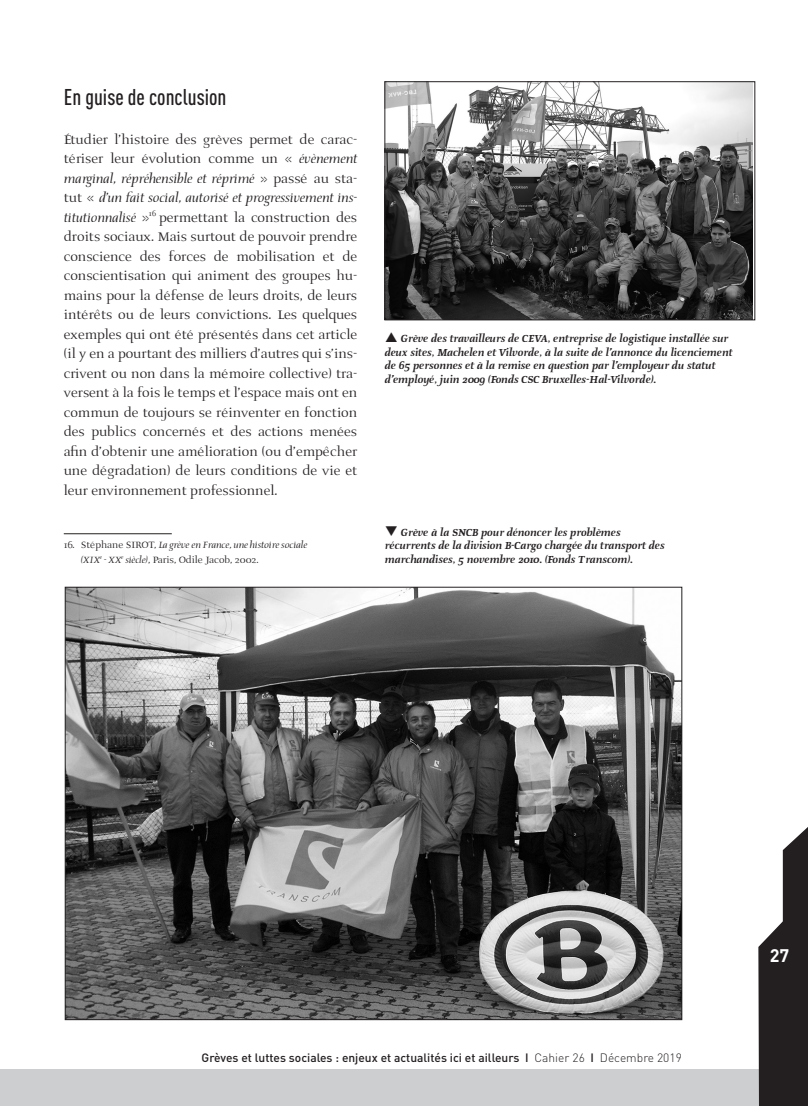
<style>
.page{position:relative;width:808px;height:1106px;background:#fff}
.page>*{position:absolute;margin:0;border:0;box-sizing:border-box;transform-origin:0 0}
.titre_2{font:500 22.5px "DIN Cond";color:#231f20}
.t1{font:700 18px "DIN";color:#fff}
.a-_txt_courant_ss_re{font:16.5px/19.5px "AI Prospera II";color:#231f20;text-align:justify}
.Note_de_bas_de_page{font:italic 700 13.5px/13.5px "AI Prospera II";color:#231f20}
.Note_de_bas_de_page-2{font:italic 12px/14.4px "AI Prospera II";color:#231f20}
.t2{font:500 12px "DIN";color:#231f20}
.s1{font-style:italic}
.s2{font-style:normal}
.s3{font-weight:300}
</style>
<div class="page">
<div style="left:0;top:1069px;width:808px;height:37px;background:#cdced0"></div>
<svg style="left:758px;top:827px;width:50px;height:279px"></svg>
<hr style="left:64px;top:533px;width:108px;height:1px;background:#231f20">
<img style="left:387px;top:83px;width:366px;height:235px">
<div style="left:385px;top:81px;width:370px;height:239px;border:1px solid #231f20"></div>
<img style="left:67px;top:589px;width:613px;height:428px">
<p class="titre_2" style="left:64px;top:83px;width:164px">En guise de conclusion</p>
<p class="a-_txt_courant_ss_re" style="left:64px;top:130px;width:295px">Étudier l’histoire des grèves permet de carac&shy;tériser leur évolution comme un « <span class="s1">évènement marginal, répréhensible et réprimé</span> » passé au sta&shy;tut « <span class="s1">d’un fait social, autorisé et progressivement ins&shy;titutionnalisé</span> »<sup>16</sup> permettant la construction des droits sociaux. Mais surtout de pouvoir prendre conscience des forces de mobilisation et de conscientisation qui animent des groupes hu&shy;mains pour la défense de leurs droits, de leurs intérêts ou de leurs convictions. Les quelques exemples qui ont été présentés dans cet article (il y en a pourtant des milliers d’autres qui s’ins&shy;crivent ou non dans la mémoire collective) tra&shy;versent à la fois le temps et l’espace mais ont en commun de toujours se réinventer en fonction des publics concernés et des actions menées afin d’obtenir une amélioration (ou d’empêcher une dégradation) de leurs conditions de vie et leur environnement professionnel.</p>
<p class="Note_de_bas_de_page-2" style="left:81px;top:537px;width:228px;text-indent:-17px"><span class="s2">16. Stéphane SIROT,</span> La grève en France, une histoire sociale (XIX<sup>e</sup> - XX<sup>e</sup> siècle)<span class="s2">, Paris, Odile Jacob, 2002.</span></p>
<p class="Note_de_bas_de_page" style="left:385px;top:331px;width:349px;text-indent:16px">Grève des travailleurs de CEVA, entreprise de logistique installée sur deux sites, Machelen et Vilvorde, à la suite de l’annonce du licenciement de 65 personnes et à la remise en question par l’employeur du statut d’employé, juin 2009 (Fonds CSC Bruxelles-Hal-Vilvorde).</p>
<p class="Note_de_bas_de_page" style="left:385px;top:524px;width:281px">❑ Grève à la SNCB pour dénoncer les problèmes récurrents de la division B-Cargo chargée du transport des marchandises, 5 novembre 2010. (Fonds Transcom).</p>
<p class="t2" style="left:202px;top:1049px;width:482px">Grèves et luttes sociales : enjeux et actualités ici et ailleurs I <span class="s3">Cahier 26</span> I <span class="s3">Décembre 2019</span></p>
<p class="t1" style="left:770px;top:943px;width:21px">27</p>
</div>
